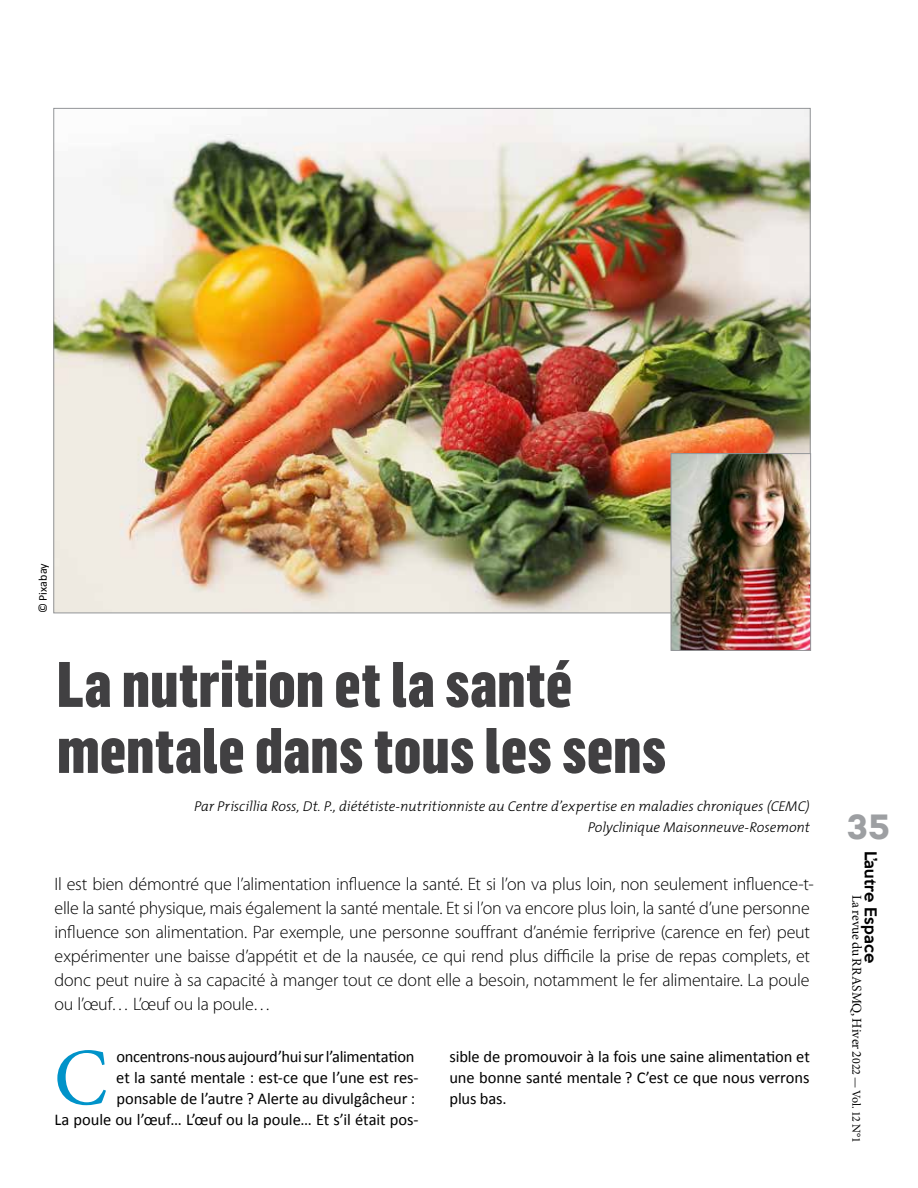
<style>
.page{position:relative;width:918px;height:1188px;background:#fff}
.page>*{position:absolute;margin:0;border:0;box-sizing:border-box;transform-origin:0 0}
.t1{font:81.15px "Minion Pro";color:#0093c9}
.t2{font:900 63px/66px "Flama Condensed";color:#414042}
.t3{font:700 36px "Campton";color:#9d9fa2}
.t4{font:300 18px/24px "Myriad Pro";letter-spacing:-.015em;color:#000}
.t5{font:16.5px/21px "Calibri";letter-spacing:-.01em;color:#000;text-align:right}
.t6{font:500 15px "Keep Calm";letter-spacing:.015em;color:#000}
.t7{font:italic 300 14.25px/21px "The Mix";letter-spacing:-.005em;color:#000;text-align:right}
.t8{font:13.5px "Minion Pro";color:#000}
.t9{font:12px "Calibri";letter-spacing:.005em;color:#000}
.s1{font-style:inherit}
.s2{font-size:12px}
</style>
<div class="page">
<img style="left:55px;top:110px;width:754px;height:501px">
<img style="left:673px;top:455px;width:136px;height:194px">
<div style="left:671px;top:453px;width:140px;height:198px;border:1px solid #939598"></div>
<p class="t9" style="left:35px;top:613px;width:52px;rotate:-90deg">© Pixabay</p>
<h2 class="t2" style="left:57px;top:650px;width:611px">La nutrition et la santé mentale dans tous les sens</h2>
<p class="t7" style="left:194px;top:795px;width:617px">Par Priscillia Ross, Dt. P., diététiste-nutritionniste au Centre d’expertise en maladies chroniques (CEMC)<br>Polyclinique Maisonneuve-Rosemont</p>
<p class="t4" style="left:54px;top:872px;width:761px">Il est bien démontré que l’alimentation influence la santé. Et si l’on va plus loin, non seulement influence-t&shy;elle la santé physique, mais également la santé mentale. Et si l’on va encore plus loin, la santé d’une personne influence son alimentation. Par exemple, une personne souffrant d’anémie ferriprive (carence en fer) peut expérimenter une baisse d’appétit et de la nausée, ce qui rend plus difficile la prise de repas complets, et donc peut nuire à sa capacité à manger tout ce dont elle a besoin, notamment le fer alimentaire. La poule ou l’œuf… L’œuf ou la poule…</p>
<h1 class="t1" style="left:54px;top:1024px;width:55px">C</h1>
<p class="t5" style="left:54px;top:1046px;width:366px">oncentrons-nous aujourd’hui sur l’alimentation<br>et la santé mentale : est-ce que l’une est res&shy;ponsable de l’autre ? Alerte au divulgâcheur :<br>La poule ou l’œuf… L’œuf ou la poule… Et s’il était pos-</p>
<p class="t5" style="left:449px;top:1046px;width:362px;text-align:justify">sible de promouvoir à la fois une saine alimentation et une bonne santé mentale ? C’est ce que nous verrons plus bas.</p>
<h3 class="t3" style="left:847px;top:803px;width:45px">35</h3>
<p class="t6" style="left:884px;top:850px;width:114px;rotate:90deg"><span class="s1">L’</span>autre Espace</p>
<p class="t8" style="left:866px;top:895px;width:250px;rotate:90deg">La revue du RRASMQ, Hiver 2<span class="s2">022 — Vol. 12 N°1</span></p>
</div>
